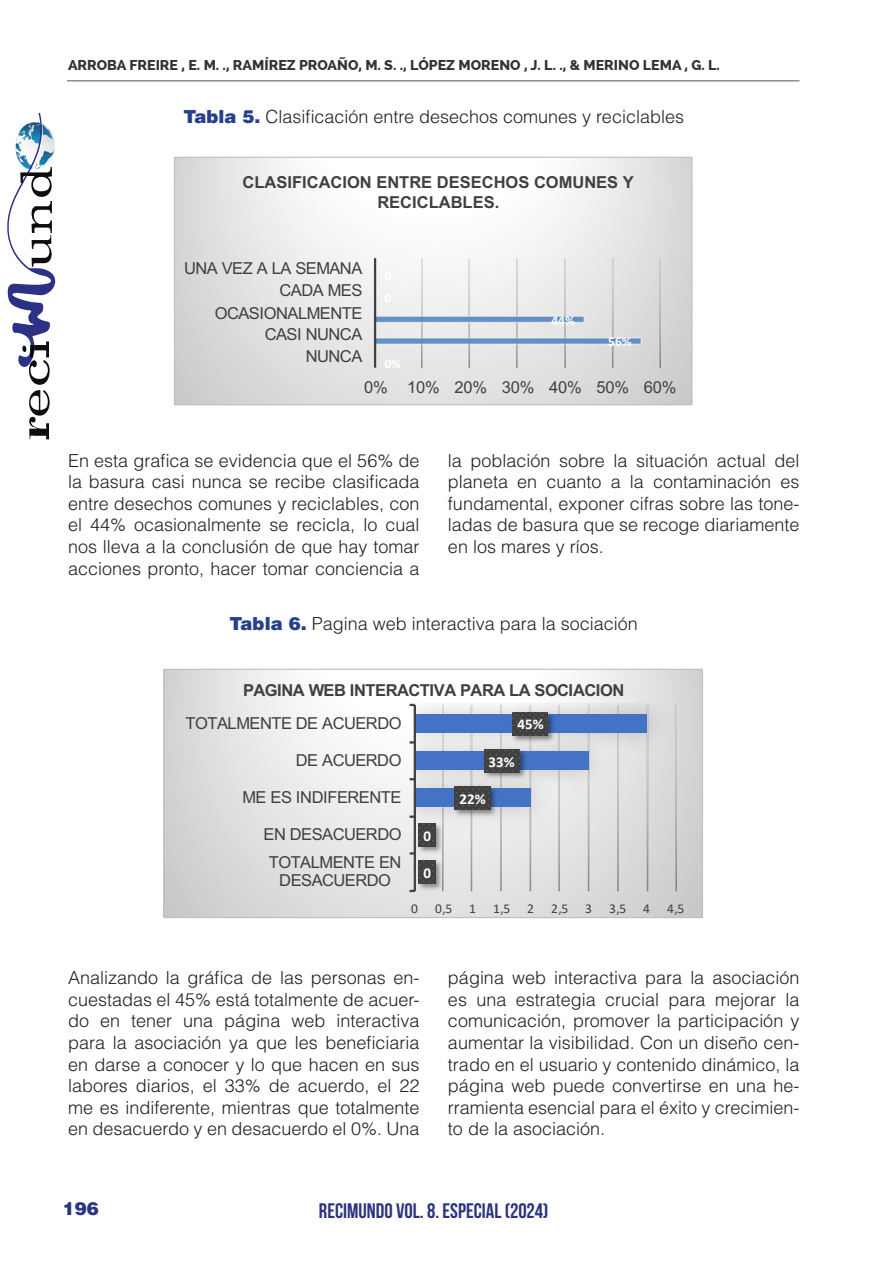
<style>
.page{position:relative;width:893px;height:1263px;background:#fff}
.page>*{position:absolute;margin:0;border:0;box-sizing:border-box;transform-origin:0 0}
.t1{font:700 21px "Bebas Neue";color:#2b3481}
.t2{font:300 18px/21.6px "Helvetica LT Std";color:#231f20;text-align:justify}
.t3{font:900 18px "Helvetica LT Std";color:#2b3481}
.t4{font:16.5px/18px "Arial";letter-spacing:-.03em;color:#404040;text-align:center}
.t5{font:700 16.5px/19.5px "Arial";color:#404040;text-align:center}
.t6{font:700 16.5px "Arial";letter-spacing:-.03em;color:#404040}
.t7{font:16.5px "Arial";letter-spacing:-.01em;color:#404040}
.t8{font:700 15px "Calibri";color:#fff}
.t9{font:800 14.25px "Raleway";color:#333}
.t10{font:13.5px "Calibri";color:#404040}
.t11{font:700 13.5px "Calibri";color:#fff}
.s1{font-weight:900;color:#253f8e}
</style>
<div class="page">
<hr style="left:67px;top:80px;width:732px;height:1px;background:#545557">
<svg style="left:7px;top:113px;width:48px;height:326px"></svg>
<svg style="left:176px;top:159px;width:514px;height:244px"></svg>
<img style="left:422px;top:259px;width:238px;height:110px">
<svg style="left:376px;top:315px;width:266px;height:30px;background:#bdcadb"></svg>
<hr style="left:374px;top:258px;width:2px;height:110px;background:#404040">
<div style="left:174px;top:157px;width:518px;height:248px;border:1px solid #bfbfbf"></div>
<svg style="left:165px;top:671px;width:536px;height:245px"></svg>
<img style="left:446px;top:705px;width:230px;height:186px">
<img style="left:445px;top:875px;width:1px;height:16px">
<img style="left:416px;top:800px;width:146px;height:38px">
<img style="left:416px;top:764px;width:205px;height:36px">
<img style="left:415px;top:704px;width:260px;height:60px">
<div style="left:414px;top:788px;width:117px;height:19px;background:#4472c4"></div>
<div style="left:414px;top:752px;width:174px;height:18px;background:#4472c4"></div>
<div style="left:414px;top:714px;width:233px;height:19px;background:#4472c4"></div>
<hr style="left:414px;top:705px;width:2px;height:186px;background:#404040">
<svg style="left:410px;top:815px;width:4px;height:3px"></svg>
<img style="left:416px;top:821px;width:29px;height:72px">
<svg style="left:419px;top:860px;width:16px;height:24px"></svg>
<svg style="left:419px;top:824px;width:16px;height:22px"></svg>
<img style="left:452px;top:783px;width:48px;height:36px">
<svg style="left:455px;top:786px;width:35px;height:23px"></svg>
<img style="left:481px;top:746px;width:48px;height:36px">
<svg style="left:484px;top:749px;width:35px;height:23px"></svg>
<img style="left:510px;top:709px;width:48px;height:36px">
<svg style="left:513px;top:712px;width:35px;height:23px"></svg>
<div style="left:163px;top:669px;width:540px;height:249px;border:1px solid #bfbfbf"></div>
<p class="t9" style="left:68px;top:57px;width:653px">ARROBA FREIRE , E. M. ., RAMÍREZ PROAÑO, M. S. ., LÓPEZ MORENO , J. L. ., &amp; MERINO LEMA , G. L.</p>
<p class="t2" style="left:183px;top:106px;width:502px"><span class="s1">Tabla 5.</span> Clasificación entre desechos comunes y reciclables</p>
<p class="t5" style="left:243px;top:173px;width:393px">CLASIFICACION ENTRE DESECHOS COMUNES Y<br>RECICLABLES.</p>
<p class="t4" style="left:184px;top:259px;width:180px">UNA VEZ A LA SEMANA</p>
<p class="t4" style="left:280px;top:281px;width:84px">CADA MES</p>
<p class="t4" style="left:215px;top:304px;width:149px">OCASIONALMENTE</p>
<p class="t4" style="left:265px;top:325px;width:99px">CASI NUNCA</p>
<p class="t4" style="left:306px;top:347px;width:58px">NUNCA</p>
<p class="t11" style="left:384px;top:354px;width:18px">0%</p>
<p class="t11" style="left:551px;top:310px;width:25px">44%</p>
<p class="t11" style="left:608px;top:332px;width:25px">56%</p>
<p class="t7" style="left:364px;top:376px;width:314px">0% 10% 20% 30% 40% 50% 60%</p>
<p class="t2" style="left:68px;top:449px;width:353px">En esta grafica se evidencia que el 56% de la basura casi nunca se recibe clasificada entre desechos comunes y reciclables, con el 44% ocasionalmente se recicla, lo cual nos lleva a la conclusión de que hay tomar acciones pronto, hacer tomar conciencia a</p>
<p class="t2" style="left:448px;top:449px;width:353px">la población sobre la situación actual del planeta en cuanto a la contaminación es fundamental, exponer cifras sobre las tone&shy;ladas de basura que se recoge diariamente en los mares y ríos.</p>
<p class="t2" style="left:230px;top:613px;width:410px"><span class="s1">Tabla 6.</span> Pagina web interactiva para la sociación</p>
<p class="t6" style="left:243px;top:678px;width:383px">PAGINA WEB INTERACTIVA PARA LA SOCIACION</p>
<p class="t4" style="left:186px;top:714px;width:217px">TOTALMENTE DE ACUERDO</p>
<p class="t8" style="left:517px;top:714px;width:28px">45%</p>
<p class="t4" style="left:296px;top:751px;width:107px">DE ACUERDO</p>
<p class="t8" style="left:488px;top:751px;width:28px">33%</p>
<p class="t4" style="left:243px;top:788px;width:160px">ME ES INDIFERENTE</p>
<p class="t8" style="left:459px;top:788px;width:28px">22%</p>
<p class="t4" style="left:264px;top:825px;width:140px">EN DESACUERDO</p>
<p class="t8" style="left:423px;top:825px;width:9px">0</p>
<p class="t4" style="left:269px;top:853px;width:134px">TOTALMENTE EN<br>DESACUERDO</p>
<p class="t8" style="left:423px;top:862px;width:9px">0</p>
<p class="t10" style="left:411px;top:899px;width:8px">0</p>
<p class="t10" style="left:435px;top:899px;width:42px">0,5 1</p>
<p class="t10" style="left:493px;top:899px;width:42px">1,5 2</p>
<p class="t10" style="left:551px;top:899px;width:42px">2,5 3</p>
<p class="t10" style="left:609px;top:899px;width:42px">3,5 4</p>
<p class="t10" style="left:667px;top:899px;width:19px">4,5</p>
<p class="t2" style="left:68px;top:967px;width:353px">Analizando la gráfica de las personas en&shy;cuestadas el 45% está totalmente de acuer&shy;do en tener una página web interactiva para la asociación ya que les beneficiaria en darse a conocer y lo que hacen en sus labores diarios, el 33% de acuerdo, el 22 me es indiferente, mientras que totalmente en desacuerdo y en desacuerdo el 0%. Una</p>
<p class="t2" style="left:448px;top:967px;width:353px">página web interactiva para la asociación es una estrategia crucial para mejorar la comunicación, promover la participación y aumentar la visibilidad. Con un diseño cen&shy;trado en el usuario y contenido dinámico, la página web puede convertirse en una he&shy;rramienta esencial para el éxito y crecimien&shy;to de la asociación.</p>
<p class="t3" style="left:63px;top:1197px;width:38px">196</p>
<p class="t1" style="left:319px;top:1199px;width:231px">RECIMUNDO VOL. 8. ESPECIAL (2024)</p>
</div>
